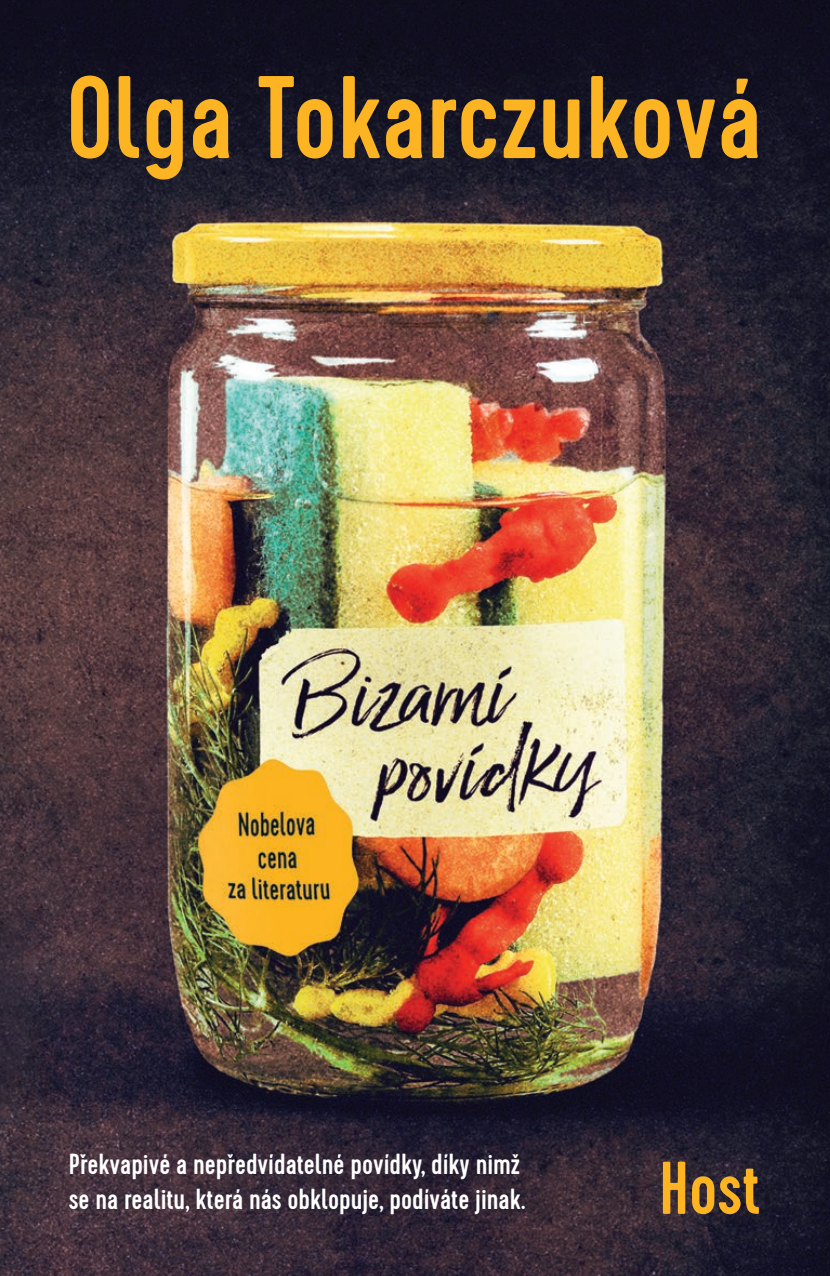
<style>
.page{position:relative;width:830px;height:1276px;background:#fff}
.page>*{position:absolute;margin:0;border:0;box-sizing:border-box;transform-origin:0 0}
.t1{font:500 117.23px "Cervo";color:#fcb423}
.t2{font:500 74.48px "Cervo";color:#fcb423}
.t3{font:500 29.03px/34.9px "Cervo";color:#fff}
</style>
<div class="page">
<img style="left:0;top:0;width:829px;height:1276px">
<h1 class="t1" style="left:66px;top:49px;width:696px">Olga Tokarczuková</h1>
<p class="t3" style="left:69px;top:1147px;width:457px">Překvapivé a nepředvídatelné povídky, díky nimž se na realitu, která nás obklopuje, podíváte jinak.</p>
<h2 class="t2" style="left:658px;top:1144px;width:103px">Host</h2>
</div>
